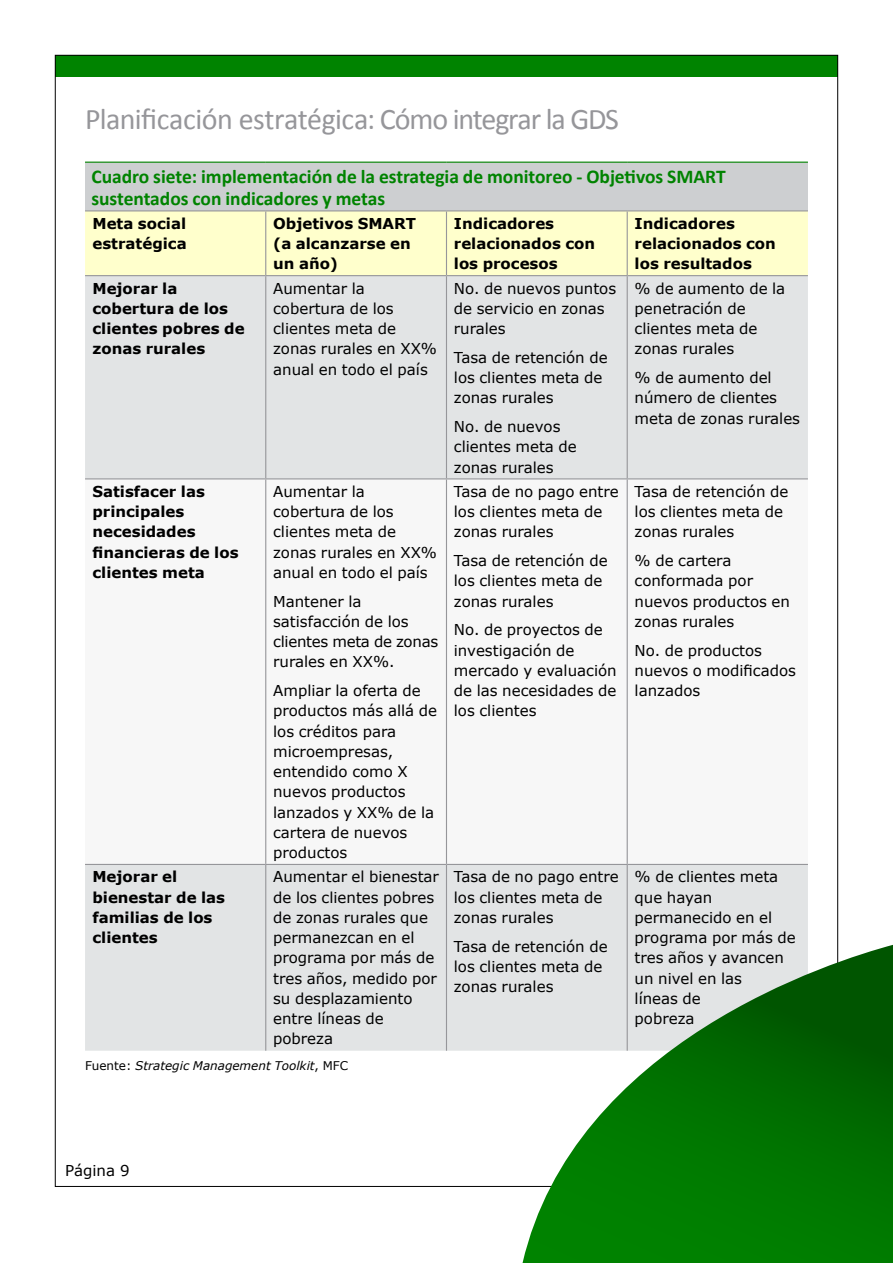
<style>
.page{position:relative;width:893px;height:1263px;background:#fff}
.page>*{position:absolute;margin:0;border:0;box-sizing:border-box;transform-origin:0 0}
.t1{font:30px "Calibri";letter-spacing:-.02em;color:#96969a}
.t2{font:700 19.5px/21.3px "Calibri";color:#008300}
.t3{font:15px/20.2px "Verdana";color:#000}
.t4{font:700 15px/20.2px "Verdana";color:#000}
.t5{font:italic 12px "Verdana";color:#000}
.s1{font-style:normal}
</style>
<div class="page">
<div style="left:55px;top:55px;width:783px;height:22px;background:#008300"></div>
<div style="left:85px;top:162px;width:723px;height:49px;background:#cdcfd1"></div>
<div style="left:85px;top:211px;width:723px;height:64px;background:#ffc"></div>
<div style="left:85px;top:276px;width:723px;height:775px;background:#e2e4e5"></div>
<svg style="left:85px;top:479px;width:723px;height:385px"></svg>
<hr style="left:85px;top:210px;width:181px;height:1px;background:#96969a">
<hr style="left:266px;top:210px;width:180px;height:1px;background:#96969a">
<hr style="left:446px;top:210px;width:181px;height:1px;background:#96969a">
<hr style="left:627px;top:210px;width:181px;height:1px;background:#96969a">
<hr style="left:85px;top:275px;width:181px;height:1px;background:#96969a">
<hr style="left:266px;top:275px;width:180px;height:1px;background:#96969a">
<hr style="left:446px;top:275px;width:181px;height:1px;background:#96969a">
<hr style="left:627px;top:275px;width:181px;height:1px;background:#96969a">
<hr style="left:85px;top:478px;width:181px;height:1px;background:#96969a">
<hr style="left:266px;top:478px;width:180px;height:1px;background:#96969a">
<hr style="left:446px;top:478px;width:181px;height:1px;background:#96969a">
<hr style="left:627px;top:478px;width:181px;height:1px;background:#96969a">
<hr style="left:85px;top:864px;width:181px;height:1px;background:#96969a">
<hr style="left:266px;top:864px;width:180px;height:1px;background:#96969a">
<hr style="left:446px;top:864px;width:181px;height:1px;background:#96969a">
<hr style="left:627px;top:864px;width:181px;height:1px;background:#96969a">
<hr style="left:265px;top:211px;width:1px;height:64px;background:#96969a">
<hr style="left:265px;top:276px;width:1px;height:202px;background:#96969a">
<hr style="left:265px;top:479px;width:1px;height:385px;background:#96969a">
<hr style="left:265px;top:865px;width:1px;height:186px;background:#96969a">
<hr style="left:446px;top:211px;width:1px;height:64px;background:#96969a">
<hr style="left:627px;top:211px;width:1px;height:64px;background:#96969a">
<hr style="left:446px;top:276px;width:1px;height:202px;background:#96969a">
<hr style="left:627px;top:276px;width:1px;height:202px;background:#96969a">
<hr style="left:446px;top:479px;width:1px;height:385px;background:#96969a">
<hr style="left:627px;top:479px;width:1px;height:385px;background:#96969a">
<hr style="left:446px;top:865px;width:1px;height:186px;background:#96969a">
<hr style="left:627px;top:865px;width:1px;height:186px;background:#96969a">
<hr style="left:85px;top:162px;width:181px;height:1px;background:#008300">
<hr style="left:266px;top:162px;width:180px;height:1px;background:#008300">
<hr style="left:446px;top:162px;width:181px;height:1px;background:#008300">
<hr style="left:627px;top:162px;width:181px;height:1px;background:#008300">
<svg style="left:523px;top:945px;width:370px;height:318px"></svg>
<h1 class="t1" style="left:85px;top:100px;width:536px">Planificación estratégica: Cómo integrar la GDS</h1>
<h2 class="t2" style="left:91px;top:165px;width:636px">Cuadro siete: implementación de la estrategia de monitoreo - Objetivos SMART sustentados con indicadores y metas</h2>
<p class="t4" style="left:92px;top:213px;width:96px">Meta social estratégica</p>
<p class="t4" style="left:273px;top:213px;width:144px">Objetivos SMART (a alcanzarse en un año)</p>
<p class="t4" style="left:454px;top:213px;width:143px">Indicadores relacionados con los procesos</p>
<p class="t4" style="left:635px;top:213px;width:143px">Indicadores relacionados con los resultados</p>
<p class="t4" style="left:92px;top:277px;width:154px">Mejorar la cobertura de los clientes pobres de zonas rurales</p>
<p class="t3" style="left:273px;top:277px;width:165px">Aumentar la cobertura de los clientes meta de zonas rurales en XX% anual en todo el país</p>
<p class="t3" style="left:454px;top:277px;width:164px">No. de nuevos puntos de servicio en zonas rurales</p>
<p class="t3" style="left:635px;top:277px;width:152px">% de aumento de la penetración de clientes meta de zonas rurales</p>
<p class="t3" style="left:635px;top:367px;width:167px">% de aumento del número de clientes meta de zonas rurales</p>
<p class="t3" style="left:454px;top:347px;width:155px">Tasa de retención de los clientes meta de zonas rurales</p>
<p class="t3" style="left:454px;top:416px;width:124px">No. de nuevos clientes meta de zonas rurales</p>
<p class="t4" style="left:92px;top:481px;width:148px">Satisfacer las principales necesidades financieras de los clientes meta</p>
<p class="t3" style="left:273px;top:481px;width:165px">Aumentar la cobertura de los clientes meta de zonas rurales en XX% anual en todo el país</p>
<p class="t3" style="left:273px;top:590px;width:167px">Mantener la satisfacción de los clientes meta de zonas rurales en XX%.</p>
<p class="t3" style="left:273px;top:680px;width:165px">Ampliar la oferta de productos más allá de los créditos para microempresas, entendido como X nuevos productos lanzados y XX% de la cartera de nuevos productos</p>
<p class="t3" style="left:454px;top:481px;width:166px">Tasa de no pago entre los clientes meta de zonas rurales</p>
<p class="t3" style="left:454px;top:550px;width:155px">Tasa de retención de los clientes meta de zonas rurales</p>
<p class="t3" style="left:454px;top:619px;width:164px">No. de proyectos de investigación de mercado y evaluación de las necesidades de los clientes</p>
<p class="t4" style="left:92px;top:866px;width:134px">Mejorar el bienestar de las familias de los clientes</p>
<p class="t3" style="left:273px;top:866px;width:167px">Aumentar el bienestar de los clientes pobres de zonas rurales que permanezcan en el programa por más de tres años, medido por su desplazamiento entre líneas de pobreza</p>
<p class="t3" style="left:454px;top:866px;width:166px">Tasa de no pago entre los clientes meta de zonas rurales</p>
<p class="t3" style="left:454px;top:935px;width:155px">Tasa de retención de los clientes meta de zonas rurales</p>
<p class="t5" style="left:85px;top:1058px;width:265px"><span class="s1">Fuente:</span> Strategic Management Toolkit<span class="s1">, MFC</span></p>
<p class="t3" style="left:635px;top:481px;width:155px">Tasa de retención de los clientes meta de zonas rurales</p>
<p class="t3" style="left:635px;top:550px;width:157px">% de cartera conformada por nuevos productos en zonas rurales</p>
<p class="t3" style="left:635px;top:639px;width:163px">No. de productos nuevos o modificados lanzados</p>
<p class="t3" style="left:635px;top:866px;width:163px">% de clientes meta que hayan permanecido en el programa por más de tres años y avancen un nivel en las<br>líneas de<br>pobreza</p>
<p class="t3" style="left:65px;top:1160px;width:66px">Página 9</p>
</div>
